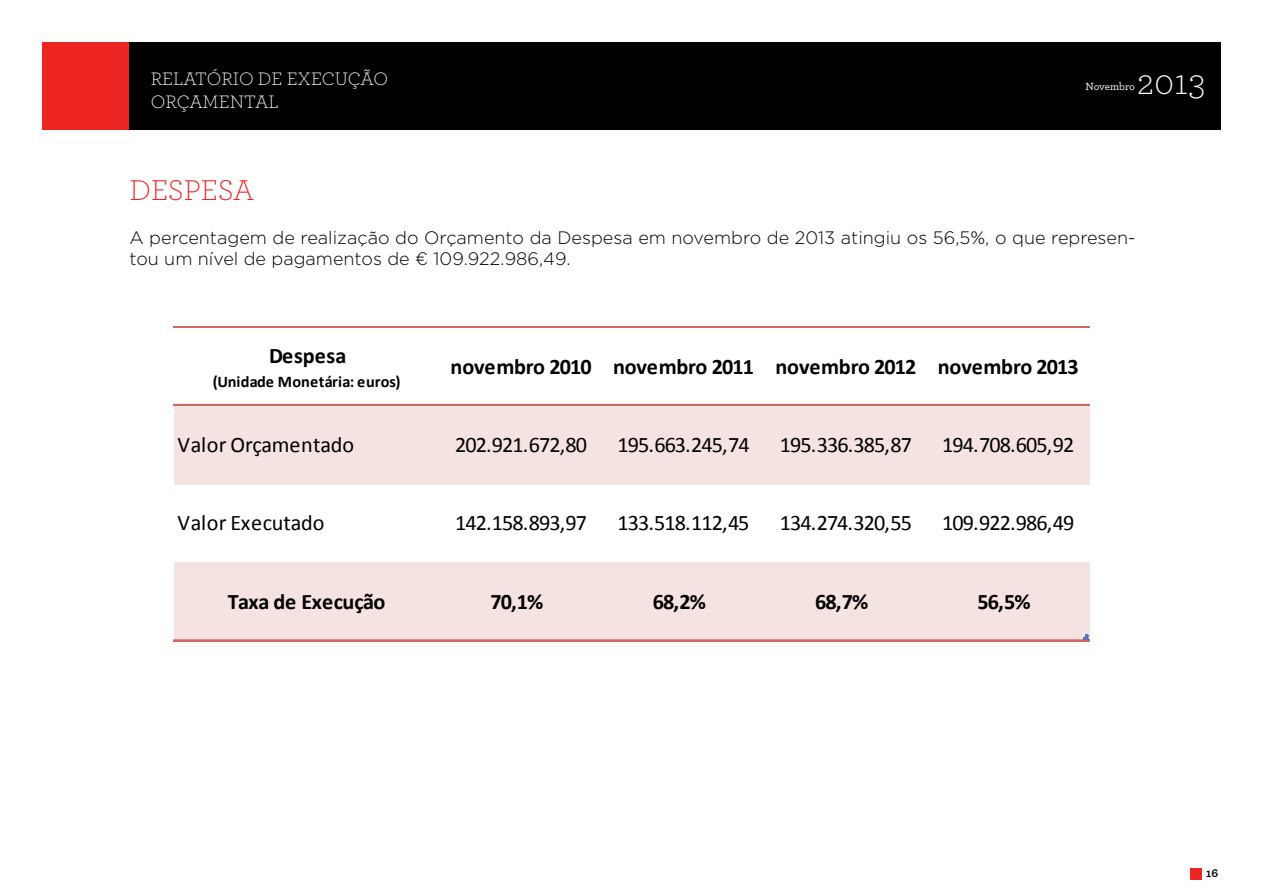
<style>
.page{position:relative;width:1263px;height:893px;background:#fff}
.page>*{position:absolute;margin:0;border:0;box-sizing:border-box;transform-origin:0 0}
.t1{font:300 37.2px "Archer";color:#fff}
.t2{font:300 30px "Archer";color:#ed2623}
.t3{font:22.2px "Calibri";letter-spacing:-.04em;color:#000}
.t4{font:700 22.2px "Calibri";letter-spacing:-.015em;color:#000}
.t5{font:22.2px "Calibri";color:#000}
.t6{font:22.2px "Calibri";letter-spacing:.005em;color:#000}
.t7{font:300 18.9px/22.6px "Archer";color:#fff}
.t8{font:300 18px/21.6px "Gotham";color:#000}
.t9{font:700 16.35px "Calibri";letter-spacing:.005em;color:#000}
.t10{font:700 12px "Archer";color:#000}
.t11{font:500 10.95px "Archer";letter-spacing:-.01em;color:#fff}
</style>
<div class="page">
<div style="left:129px;top:43px;width:1091px;height:87px;background:#000"></div>
<div style="left:43px;top:43px;width:86px;height:87px;background:#ed2623"></div>
<div style="left:1190px;top:868px;width:12px;height:11px;background:#ed2623"></div>
<div style="left:175px;top:405px;width:915px;height:80px;background:#f5e3e2"></div>
<div style="left:175px;top:561px;width:915px;height:80px;background:#f5e3e2"></div>
<hr style="left:173px;top:326px;width:917px;height:2px;background:#d06760">
<hr style="left:173px;top:404px;width:917px;height:1px;background:#d06760">
<hr style="left:173px;top:405px;width:917px;height:1px;background:#d06760">
<hr style="left:173px;top:639px;width:917px;height:2px;background:#d06760">
<svg style="left:1082px;top:634px;width:6px;height:6px"></svg>
<p class="t7" style="left:151px;top:67px;width:239px">RELATÓRIO DE EXECUÇÃO<br>ORÇAMENTAL</p>
<p class="t11" style="left:1085px;top:78px;width:51px">Novembro</p>
<h1 class="t1" style="left:1137px;top:58px;width:70px">2013</h1>
<h2 class="t2" style="left:129px;top:171px;width:119px">DESPESA</h2>
<p class="t8" style="left:129px;top:226px;width:1007px">A percentagem de realização do Orçamento da Despesa em novembro de 2013 atingiu os 56,5%, o que represen&shy;tou um nível de pagamentos de € 109.922.986,49.</p>
<p class="t4" style="left:269px;top:342px;width:79px">Despesa</p>
<p class="t9" style="left:213px;top:371px;width:189px">(Unidade Monetária: euros)</p>
<p class="t4" style="left:451px;top:352px;width:630px">novembro 2010 novembro 2011 novembro 2012 novembro 2013</p>
<p class="t5" style="left:178px;top:431px;width:178px">Valor Orçamentado</p>
<p class="t3" style="left:455px;top:431px;width:134px">202.921.672,80</p>
<p class="t3" style="left:617px;top:431px;width:134px">195.663.245,74</p>
<p class="t3" style="left:780px;top:431px;width:134px">195.336.385,87</p>
<p class="t3" style="left:942px;top:431px;width:134px">194.708.605,92</p>
<p class="t6" style="left:177px;top:509px;width:149px">Valor Executado</p>
<p class="t3" style="left:455px;top:509px;width:134px">142.158.893,97</p>
<p class="t3" style="left:617px;top:509px;width:134px">133.518.112,45</p>
<p class="t3" style="left:780px;top:509px;width:134px">134.274.320,55</p>
<p class="t3" style="left:942px;top:509px;width:134px">109.922.986,49</p>
<p class="t4" style="left:228px;top:587px;width:159px">Taxa de Execução</p>
<p class="t4" style="left:490px;top:587px;width:55px">70,1%</p>
<p class="t4" style="left:653px;top:587px;width:55px">68,2%</p>
<p class="t4" style="left:815px;top:587px;width:55px">68,7%</p>
<p class="t4" style="left:978px;top:587px;width:55px">56,5%</p>
<p class="t10" style="left:1206px;top:864px;width:14px">16</p>
</div>
